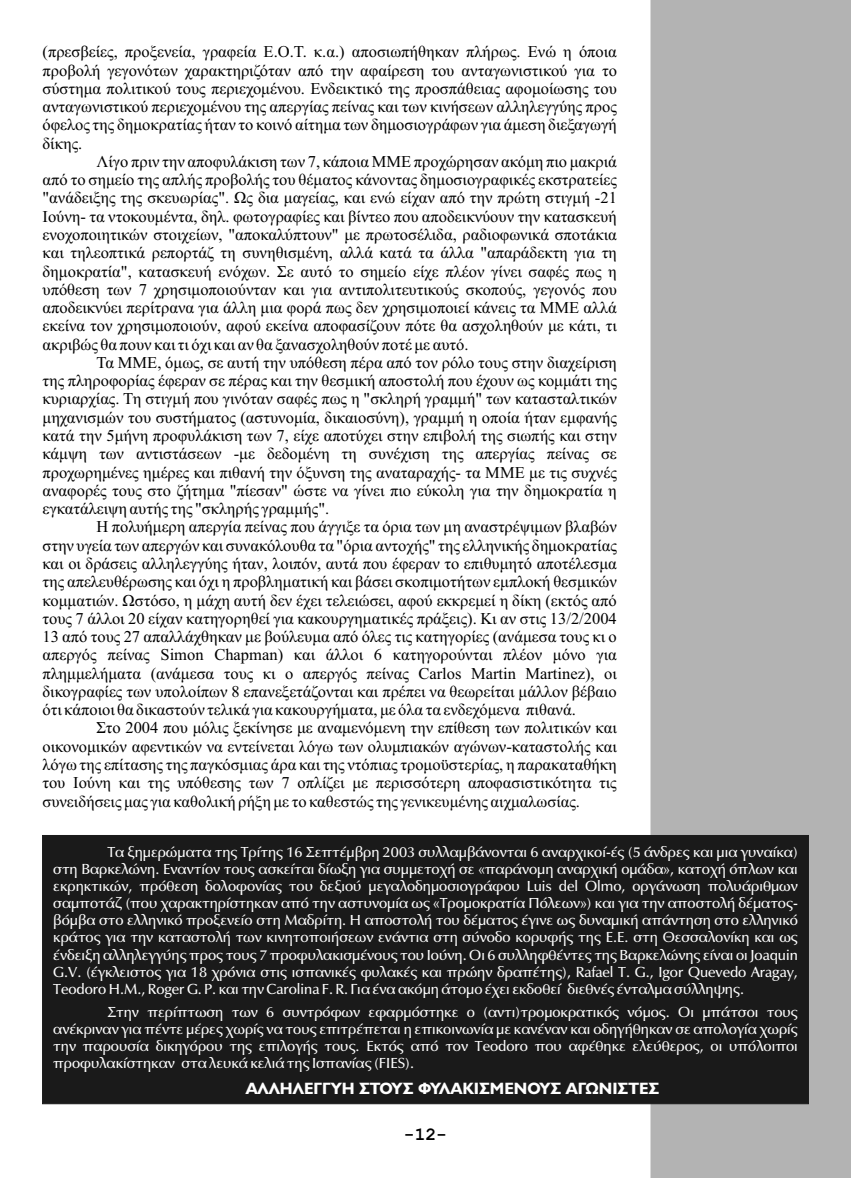
<style>
.page{position:relative;width:851px;height:1178px;background:#fff}
.page>*{position:absolute;margin:0;border:0;box-sizing:border-box;transform-origin:0 0}
.t1{font:700 18px "Courier New";color:#000}
.t2{font:16.5px/18.3px "Times New Roman";color:#000;text-align:justify}
.t3{font:16.5px "UB Optima";color:#fff}
.t4{font:15px/17.1px "UB Optima";color:#fff;text-align:justify}
</style>
<div class="page">
<div style="left:650px;top:0;width:200px;height:1178px;background:#b3b3b3"></div>
<div style="left:42px;top:835px;width:766px;height:269px;background:#1a1a1a"></div>
<p class="t2" style="left:43px;top:44px;width:576px">(πρεσβείες, προξενεία, γραφεία Ε.Ο.Τ. κ.α.) αποσιωπήθηκαν πλήρως. Ενώ η όποια προβολή γεγονότων χαρακτηριζόταν από την αφαίρεση του ανταγωνιστικού για το σύστημα πολιτικού τους περιεχομένου. Ενδεικτικό της προσπάθειας αφομοίωσης του ανταγωνιστικού περιεχομένου της απεργίας πείνας και των κινήσεων αλληλεγγύης προς όφελος της δημοκρατίας ήταν το κοινό αίτημα των δημοσιογράφων για άμεση διεξαγωγή δίκης.</p>
<p class="t2" style="left:42px;top:154px;width:576px;text-indent:54px">Λίγο πριν την αποφυλάκιση των 7, κάποια ΜΜΕ προχώρησαν ακόμη πιο μακριά από το σημείο της απλής προβολής του θέματος κάνοντας δημοσιογραφικές εκστρατείες "ανάδειξης της σκευωρίας". Ως δια μαγείας, και ενώ είχαν από την πρώτη στιγμή -21<br>Ιούνη- τα ντοκουμέντα, δηλ. φωτογραφίες και βίντεο που αποδεικνύουν την κατασκευή ενοχοποιητικών στοιχείων, "αποκαλύπτουν" με πρωτοσέλιδα, ραδιοφωνικά σποτάκια και τηλεοπτικά ρεπορτάζ τη συνηθισμένη, αλλά κατά τα άλλα "απαράδεκτη για τη δημοκρατία", κατασκευή ενόχων. Σε αυτό το σημείο είχε πλέον γίνει σαφές πως η υπόθεση των 7 χρησιμοποιούνταν και για αντιπολιτευτικούς σκοπούς, γεγονός που αποδεικνύει περίτρανα για άλλη μια φορά πως δεν χρησιμοποιεί κάνεις τα ΜΜΕ αλλά εκείνα τον χρησιμοποιούν, αφού εκείνα αποφασίζουν πότε θα ασχοληθούν με κάτι, τι ακριβώς θα πουν και τι όχι και αν θα ξανασχοληθούν ποτέ με αυτό.</p>
<p class="t2" style="left:42px;top:355px;width:576px;text-indent:54px">Τα ΜΜΕ, όμως, σε αυτή την υπόθεση πέρα από τον ρόλο τους στην διαχείριση της πληροφορίας έφεραν σε πέρας και την θεσμική αποστολή που έχουν ως κομμάτι της κυριαρχίας. Τη στιγμή που γινόταν σαφές πως η "σκληρή γραμμή" των κατασταλτικών μηχανισμών του συστήματος (αστυνομία, δικαιοσύνη), γραμμή η οποία ήταν εμφανής κατά την 5μήνη προφυλάκιση των 7, είχε αποτύχει στην επιβολή της σιωπής και στην κάμψη των αντιστάσεων -με δεδομένη τη συνέχιση της απεργίας πείνας σε προχωρημένες ημέρες και πιθανή την όξυνση της αναταραχής- τα ΜΜΕ με τις συχνές αναφορές τους στο ζήτημα "πίεσαν" ώστε να γίνει πιο εύκολη για την δημοκρατία η εγκατάλειψη αυτής της "σκληρής γραμμής".</p>
<p class="t2" style="left:42px;top:519px;width:576px;text-indent:54px">Η πολυήμερη απεργία πείνας που άγγιξε τα όρια των μη αναστρέψιμων βλαβών στην υγεία των απεργών και συνακόλουθα τα "όρια αντοχής" της ελληνικής δημοκρατίας και οι δράσεις αλληλεγγύης ήταν, λοιπόν, αυτά που έφεραν το επιθυμητό αποτέλεσμα της απελευθέρωσης και όχι η προβληματική και βάσει σκοπιμοτήτων εμπλοκή θεσμικών κομματιών. Ωστόσο, η μάχη αυτή δεν έχει τελειώσει, αφού εκκρεμεί η δίκη (εκτός από τους 7 άλλοι 20 είχαν κατηγορηθεί για κακουργηματικές πράξεις). Κι αν στις 13/2/2004<br>13 από τους 27 απαλλάχθηκαν με βούλευμα από όλες τις κατηγορίες (ανάμεσα τους κι ο απεργός πείνας Simon Chapman) και άλλοι 6 κατηγορούνται πλέον μόνο για πλημμελήματα (ανάμεσα τους κι ο απεργός πείνας Carlos Martin Martinez), οι δικογραφίες των υπολοίπων 8 επανεξετάζονται και πρέπει να θεωρείται μάλλον βέβαιο ότι κάποιοι θα δικαστούν τελικά για κακουργήματα, με όλα τα ενδεχόμενα πιθανά.</p>
<p class="t2" style="left:42px;top:720px;width:576px;text-indent:54px">Στο 2004 που μόλις ξεκίνησε με αναμενόμενη την επίθεση των πολιτικών και οικονομικών αφεντικών να εντείνεται λόγω των ολυμπιακών αγώνων-καταστολής και λόγω της επίτασης της παγκόσμιας άρα και της ντόπιας τρομοϋστερίας, η παρακαταθήκη του Ιούνη και της υπόθεσης των 7 οπλίζει με περισσότερη αποφασιστικότητα τις συνειδήσεις μας για καθολική ρήξη με το καθεστώς της γενικευμένης αιχμαλωσίας.</p>
<p class="t4" style="left:53px;top:845px;width:746px;text-indent:54px">Τα ξημερώματα της Τρίτης 16 Σεπτέμβρη 2003 συλλαμβάνονται 6 αναρχικοί-ές (5 άνδρες και μια γυναίκα) στη Βαρκελώνη. Εναντίον τους ασκείται δίωξη για συμμετοχή σε «παράνομη αναρχική ομάδα», κατοχή όπλων και εκρηκτικών, πρόθεση δολοφονίας του δεξιού μεγαλοδημοσιογράφου Luis del Olmo, οργάνωση πολυάριθμων σαμποτάζ (που χαρακτηρίστηκαν από την αστυνομία ως «Τρομοκρατία Πόλεων») και για την αποστολή δέματος&shy;βόμβα στο ελληνικό προξενείο στη Μαδρίτη. Η αποστολή του δέματος έγινε ως δυναμική απάντηση στο ελληνικό κράτος για την καταστολή των κινητοποιήσεων ενάντια στη σύνοδο κορυφής της Ε.Ε. στη Θεσσαλονίκη και ως ένδειξη αλληλεγγύης προς τους 7 προφυλακισμένους του Ιούνη. Οι 6 συλληφθέντες της Βαρκελώνης είναι οι Joaquin G.V. (έγκλειστος για 18 χρόνια στις ισπανικές φυλακές και πρώην δραπέτης), Rafael T. G., Igor Quevedo Aragay, Teodoro H.M., Roger G. P. και την Carolina F. R. Για ένα ακόμη άτομο έχει εκδοθεί διεθνές ένταλμα σύλληψης.</p>
<p class="t4" style="left:53px;top:1004px;width:746px;text-indent:54px">Στην περίπτωση των 6 συντρόφων εφαρμόστηκε ο (αντι)τρομοκρατικός νόμος. Οι μπάτσοι τους ανέκριναν για πέντε μέρες χωρίς να τους επιτρέπεται η επικοινωνία με κανέναν και οδηγήθηκαν σε απολογία χωρίς την παρουσία δικηγόρου της επιλογής τους. Εκτός από τον Teodoro που αφέθηκε ελεύθερος, οι υπόλοιποι προφυλακίστηκαν στα λευκά κελιά της Ισπανίας (FIES).</p>
<p class="t3" style="left:246px;top:1082px;width:415px">ΑΛΛΗΛΕΓΓΥΗ ΣΤΟΥΣ ΦΥΛΑΚΙΣΜΕΝΟΥΣ ΑΓΩΝΙΣΤΕΣ</p>
<p class="t1" style="left:404px;top:1128px;width:45px">-12-</p>
</div>
